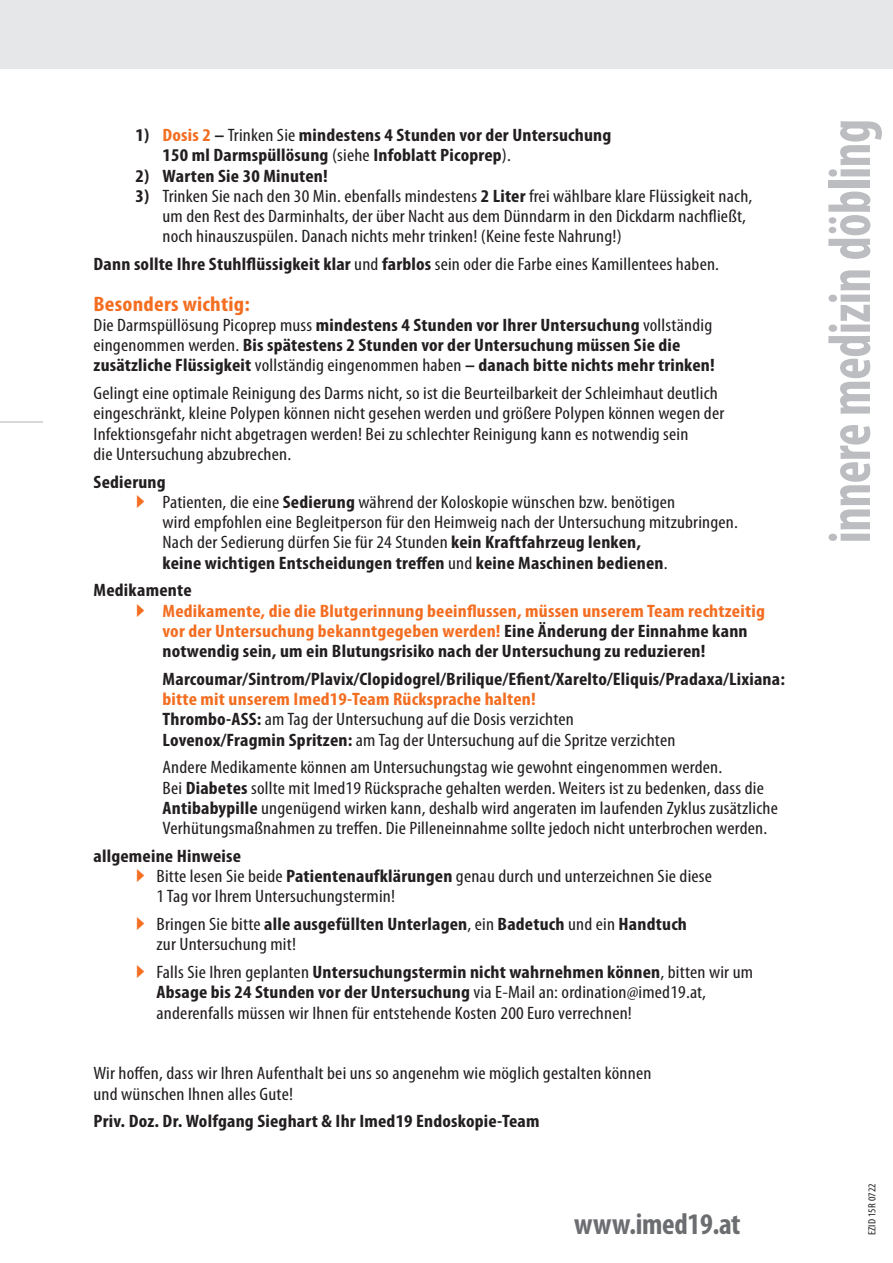
<style>
.page{position:relative;width:893px;height:1263px;background:#fff}
.page>*{position:absolute;margin:0;border:0;box-sizing:border-box;transform-origin:0 0}
.t1{font:700 condensed 60px "Myriad Pro";letter-spacing:-.01em;color:#bcbdc0;scale:.9 1}
.t2{font:700 condensed 30px "Myriad Pro";letter-spacing:-.01em;color:#6c6d70}
.t3{font:700 condensed 21px "Myriad Pro";letter-spacing:.01em;color:#f36e21;scale:1.1 1}
.t4{font:condensed 18px/20.2px "Myriad Pro";letter-spacing:.01em;color:#231f20;scale:1.1 1}
.t5{font:700 condensed 18px/20.2px "Myriad Pro";letter-spacing:.01em;color:#231f20;scale:1.1 1}
.t6{font:700 condensed 18px/20.2px "Myriad Pro";letter-spacing:.01em;color:#f36e21;scale:1.1 1}
.t7{font:condensed 10.5px "Myriad Pro";letter-spacing:.01em;color:#231f20;scale:1.1 1}
.s1{color:#f36e21}
.s2{font-weight:400}
.s3{font-weight:700}
.s4{color:#231f20}
.s5{font-weight:400;color:#231f20}
</style>
<div class="page">
<div style="left:0;top:0;width:893px;height:68px;background:#e6e7e9"></div>
<hr style="left:0;top:421px;width:43px;height:2px;background:#d6d8da">
<p class="t5" style="left:163px;top:125px;width:409px;text-indent:-27px">1) <span class="s1">Dosis 2</span> – <span class="s2">Trinken Sie</span> mindestens 4 Stunden vor der Untersuchung<br>150 ml Darmspüllösung <span class="s2">(siehe</span> Infoblatt Picoprep<span class="s2">).</span></p>
<p class="t5" style="left:136px;top:165px;width:176px">2) Warten Sie 30 Minuten!</p>
<p class="t4" style="left:163px;top:186px;width:538px;text-indent:-27px"><span class="s3">3)</span> Trinken Sie nach den 30 Min. ebenfalls mindestens <span class="s3">2 Liter</span> frei wählbare klare Flüssigkeit nach, um den Rest des Darminhalts, der über Nacht aus dem Dünndarm in den Dickdarm nachfließt, noch hinauszuspülen. Danach nichts mehr trinken! (Keine feste Nahrung!)</p>
<p class="t4" style="left:94px;top:254px;width:570px"><span class="s3">Dann sollte Ihre Stuhlflüssigkeit klar</span> und <span class="s3">farblos</span> sein oder die Farbe eines Kamillentees haben.</p>
<p class="t3" style="left:94px;top:290px;width:144px">Besonders wichtig:</p>
<p class="t4" style="left:94px;top:315px;width:564px">Die Darmspüllösung Picoprep muss <span class="s3">mindestens 4 Stunden vor Ihrer Untersuchung</span> vollständig</p>
<p class="t5" style="left:94px;top:335px;width:566px"><span class="s2">eingenommen werden.</span> Bis spätestens 2 Stunden vor der Untersuchung müssen Sie die zusätzliche Flüssigkeit <span class="s2">vollständig eingenommen haben</span> – danach bitte nichts mehr trinken!</p>
<p class="t4" style="left:94px;top:383px;width:575px">Gelingt eine optimale Reinigung des Darms nicht, so ist die Beurteilbarkeit der Schleimhaut deutlich eingeschränkt, kleine Polypen können nicht gesehen werden und größere Polypen können wegen der<br>Infektionsgefahr nicht abgetragen werden! Bei zu schlechter Reinigung kann es notwendig sein</p>
<p class="t4" style="left:94px;top:444px;width:181px">die Untersuchung abzubrechen.</p>
<p class="t5" style="left:94px;top:471px;width:67px">Sedierung</p>
<p class="t4" style="left:163px;top:492px;width:525px">Patienten, die eine <span class="s3">Sedierung</span> während der Koloskopie wünschen bzw. benötigen<br>wird empfohlen eine Begleitperson für den Heimweig nach der Untersuchung mitzubringen.<br>Nach der Sedierung dürfen Sie für 24 Stunden <span class="s3">kein Kraftfahrzeug lenken,<br>keine wichtigen Entscheidungen treffen</span> und <span class="s3">keine Maschinen bedienen</span>.</p>
<p class="t5" style="left:94px;top:580px;width:91px">Medikamente</p>
<p class="t6" style="left:163px;top:600px;width:549px">Medikamente, die die Blutgerinnung beeinflussen, müssen unserem Team rechtzeitig vor der Untersuchung bekanntgegeben werden! <span class="s4">Eine Änderung der Einnahme kann notwendig sein, um ein Blutungsrisiko nach der Untersuchung zu reduzieren!</span></p>
<p class="t5" style="left:163px;top:668px;width:567px">Marcoumar/Sintrom/Plavix/Clopidogrel/Brilique/Efient/Xarelto/Eliquis/Pradaxa/Lixiana:</p>
<p class="t6" style="left:163px;top:689px;width:375px">bitte mit unserem Imed19-Team Rücksprache halten!<br><span class="s4">Thrombo-ASS:</span> <span class="s5">am Tag der Untersuchung auf die Dosis verzichten</span></p>
<p class="t4" style="left:163px;top:729px;width:468px"><span class="s3">Lovenox/Fragmin Spritzen:</span> am Tag der Untersuchung auf die Spritze verzichten</p>
<p class="t4" style="left:163px;top:757px;width:561px">Andere Medikamente können am Untersuchungstag wie gewohnt eingenommen werden.<br>Bei <span class="s3">Diabetes</span> sollte mit Imed19 Rücksprache gehalten werden. Weiters ist zu bedenken, dass die <span class="s3">Antibabypille</span> ungenügend wirken kann, deshalb wird angeraten im laufenden Zyklus zusätzliche Verhütungsmaßnahmen zu treffen. Die Pilleneinnahme sollte jedoch nicht unterbrochen werden.</p>
<p class="t5" style="left:94px;top:845px;width:136px">allgemeine Hinweise</p>
<p class="t4" style="left:157px;top:866px;width:506px">Bitte lesen Sie beide <span class="s3">Patientenaufklärungen</span> genau durch und unterzeichnen Sie diese<br>1 Tag vor Ihrem Untersuchungstermin!</p>
<p class="t4" style="left:157px;top:914px;width:484px">Bringen Sie bitte <span class="s3">alle ausgefüllten Unterlagen</span>, ein <span class="s3">Badetuch</span> und ein <span class="s3">Handtuch </span>zur Untersuchung mit!</p>
<p class="t4" style="left:157px;top:962px;width:544px">Falls Sie Ihren geplanten <span class="s3">Untersuchungstermin nicht wahrnehmen können</span>, bitten wir um<br><span class="s3">Absage bis 24 Stunden vor der Untersuchung</span> via E-Mail an: ordination@imed19.at, anderenfalls müssen wir Ihnen für entstehende Kosten 200 Euro verrechnen!</p>
<p class="t4" style="left:94px;top:1063px;width:509px">Wir hoffen, dass wir Ihren Aufenthalt bei uns so angenehm wie möglich gestalten können</p>
<p class="t4" style="left:94px;top:1083px;width:183px">und wünschen Ihnen alles Gute!</p>
<p class="t5" style="left:94px;top:1111px;width:407px">Priv. Doz. Dr. Wolfgang Sieghart &amp; Ihr Imed19 Endoskopie-Team</p>
<p class="t2" style="left:574px;top:1206px;width:168px">www.imed19.at</p>
<p class="t1" style="left:812px;top:543px;width:473px;rotate:-90deg">innere medizin döbling</p>
<p class="t7" style="left:865px;top:1235px;width:49px;rotate:-90deg">EZID 15R 0722</p>
</div>
